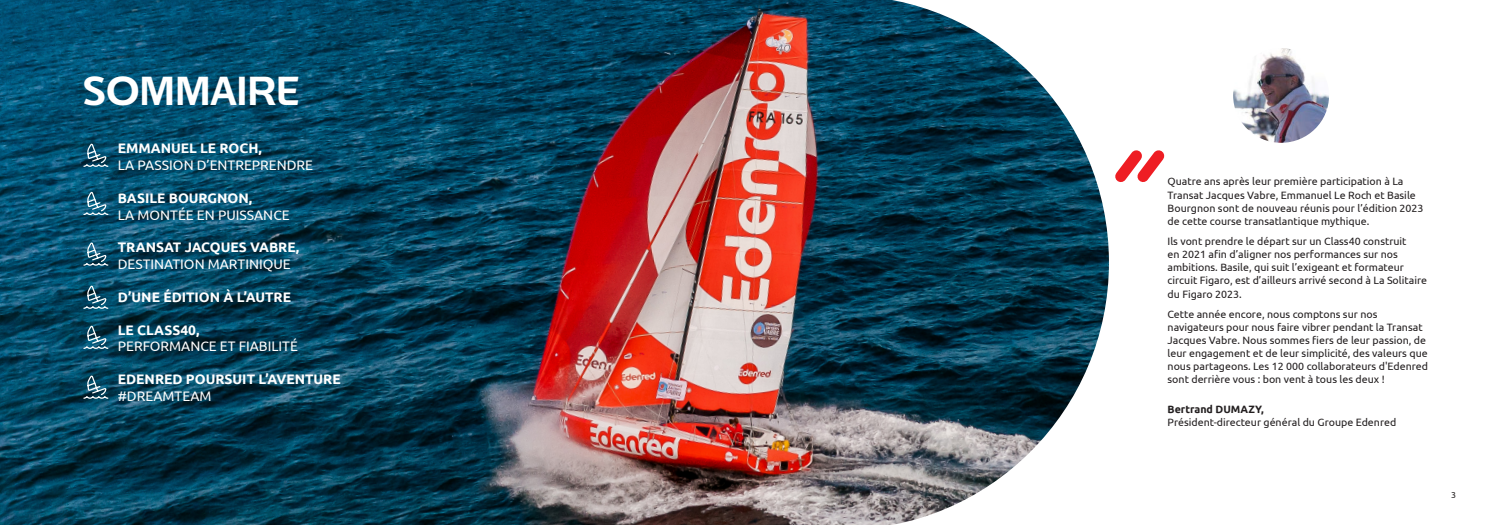
<style>
.page{position:relative;width:1489px;height:525px;background:#fff}
.page>*{position:absolute;margin:0;border:0;box-sizing:border-box;transform-origin:0 0}
.t1{font:500 40px "Edenred";color:#fff}
.t2{font:700 13.75px/16.5px "Ubuntu";color:#fff}
.t3{font:13.75px/16.5px "Ubuntu";color:#fff}
.PARAGRAPH{font:10.62px/13.1px "Ubuntu";color:#231f20}
.Body{font:10.62px "Ubuntu";color:#231f20}
.Body-2{font:700 10.62px "Ubuntu";color:#231f20}
.t4{font:8.75px "Ubuntu";color:#231f20}
.s1{font-weight:700}
.s2{font-weight:400}
</style>
<div class="page">
<img style="left:0;top:0;width:1109px;height:524px">
<svg style="left:1104px;top:140px;width:61px;height:52px"></svg>
<svg style="left:83px;top:374px;width:26px;height:25px"></svg>
<svg style="left:83px;top:325px;width:26px;height:24px"></svg>
<svg style="left:83px;top:284px;width:26px;height:25px"></svg>
<svg style="left:83px;top:241px;width:26px;height:25px"></svg>
<svg style="left:83px;top:191px;width:26px;height:24px"></svg>
<svg style="left:83px;top:143px;width:26px;height:24px"></svg>
<img style="left:1234px;top:50px;width:93px;height:91px">
<div style="left:1225px;top:41px;width:111px;height:109px;border:8px solid #fff;border-radius:50%"></div>
<p class="t1" style="left:83px;top:64px;width:218px">SOMMAIRE</p>
<p class="t2" style="left:118px;top:140px;width:145px">EMMANUEL LE ROCH,</p>
<p class="t3" style="left:118px;top:156px;width:197px">LA PASSION D’ENTREPRENDRE</p>
<p class="t2" style="left:118px;top:189px;width:136px">BASILE BOURGNON,</p>
<p class="t3" style="left:118px;top:206px;width:173px">LA MONTÉE EN PUISSANCE</p>
<p class="t2" style="left:118px;top:239px;width:183px">TRANSAT JACQUES VABRE,</p>
<p class="t3" style="left:118px;top:255px;width:174px">DESTINATION MARTINIQUE</p>
<p class="t2" style="left:118px;top:288px;width:175px">D’UNE ÉDITION À L’AUTRE</p>
<p class="t3" style="left:118px;top:321px;width:182px"><span class="s1">LE CLASS40,<br></span>PERFORMANCE ET FIABILITÉ</p>
<p class="t2" style="left:118px;top:371px;width:224px">EDENRED POURSUIT L’AVENTURE <span class="s2">#DREAMTEAM</span></p>
<p class="PARAGRAPH" style="left:1167px;top:174px;width:257px">Quatre ans après leur première participation à La Transat Jacques Vabre, Emmanuel Le Roch et Basile Bourgnon sont de nouveau réunis pour l’édition 2023 de cette course transatlantique mythique.</p>
<p class="PARAGRAPH" style="left:1167px;top:234px;width:261px">Ils vont prendre le départ sur un Class40 construit<br>en 2021 afin d’aligner nos performances sur nos ambitions. Basile, qui suit l’exigeant et formateur circuit Figaro, est d’ailleurs arrivé second à La Solitaire du Figaro 2023.</p>
<p class="PARAGRAPH" style="left:1167px;top:307px;width:262px">Cette année encore, nous comptons sur nos navigateurs pour nous faire vibrer pendant la Transat Jacques Vabre. Nous sommes fiers de leur passion, de leur engagement et de leur simplicité, des valeurs que nous partageons. Les 12 000 collaborateurs d'Edenred sont derrière vous : bon vent à tous les deux !</p>
<p class="Body-2" style="left:1167px;top:403px;width:98px">Bertrand DUMAZY,</p>
<p class="Body" style="left:1167px;top:416px;width:230px">Président-directeur général du Groupe Edenred</p>
<p class="t4" style="left:1450px;top:489px;width:6px">3</p>
</div>
